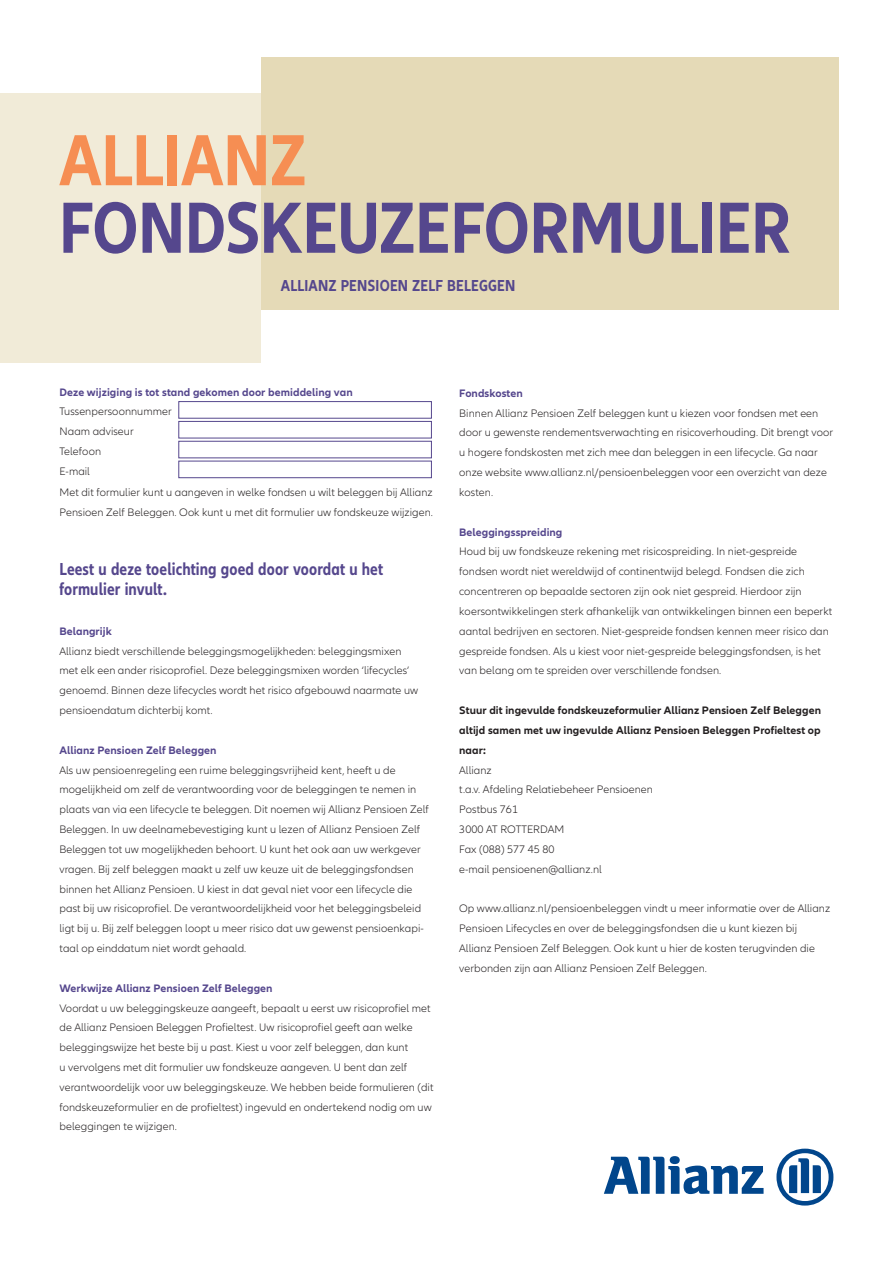
<style>
.page{position:relative;width:893px;height:1263px;background:#fff}
.page>*{position:absolute;margin:0;border:0;box-sizing:border-box;transform-origin:0 0}
.Headline_92pt{font:700 condensed 75px "Allianz Neo";color:#55478d}
.Headline_92pt-2{font:700 condensed 75px "Allianz Neo";color:#f68e53}
.Subjectline_9_4_13_2{font:700 condensed 18px "Allianz Neo";letter-spacing:.005em;color:#55478d}
.Intro_Caps_11pt{font:700 condensed 16.5px "Allianz Neo";letter-spacing:.015em;color:#55478d}
.Bodytekst_7_5_13_22{font:300 11.25px/19.8px "Allianz Neo";letter-spacing:.005em;color:#231f20}
.Bodytekst_7_5_13_22-2{font:700 11.25px/19.8px "Allianz Neo";letter-spacing:.005em;color:#231f20}
.Bodytekst_7_5_13_22-3{font:700 11.25px "Allianz Neo";letter-spacing:.005em;color:#55478d}
.Kopke_zwart{font:700 11.25px "Allianz Neo";letter-spacing:.005em;color:#55478d}
</style>
<div class="page">
<div style="left:0;top:93px;width:261px;height:270px;background:#f1ebd8"></div>
<div style="left:261px;top:57px;width:578px;height:252px;background:#e5dab7"></div>
<div style="left:179px;top:401px;width:253px;height:17px;border:1px solid #55478d"></div>
<div style="left:179px;top:421px;width:253px;height:17px;border:1px solid #55478d"></div>
<div style="left:179px;top:441px;width:253px;height:17px;border:1px solid #55478d"></div>
<div style="left:179px;top:461px;width:253px;height:17px;border:1px solid #55478d"></div>
<svg style="left:604px;top:1156px;width:159px;height:38px"></svg>
<svg style="left:776px;top:1148px;width:57px;height:57px"></svg>
<p class="Headline_92pt-2" style="left:59px;top:117px;width:249px">ALLIANZ</p>
<p class="Headline_92pt" style="left:59px;top:184px;width:733px">FONDSKEUZEFORMULIER</p>
<p class="Intro_Caps_11pt" style="left:281px;top:276px;width:236px">ALLIANZ PENSIOEN ZELF BELEGGEN</p>
<p class="Kopke_zwart" style="left:60px;top:385px;width:295px">Deze wijziging is tot stand gekomen door bemiddeling van</p>
<p class="Bodytekst_7_5_13_22" style="left:60px;top:402px;width:114px">Tussenpersoonnummer</p>
<p class="Bodytekst_7_5_13_22" style="left:60px;top:422px;width:76px">Naam adviseur</p>
<p class="Bodytekst_7_5_13_22" style="left:60px;top:442px;width:43px">Telefoon</p>
<p class="Bodytekst_7_5_13_22" style="left:60px;top:462px;width:32px">E-mail</p>
<p class="Bodytekst_7_5_13_22" style="left:60px;top:482px;width:375px">Met dit formulier kunt u aangeven in welke fondsen u wilt beleggen bij Allianz</p>
<p class="Bodytekst_7_5_13_22" style="left:60px;top:502px;width:375px">Pensioen Zelf Beleggen. Ook kunt u met dit formulier uw fondskeuze wijzigen.</p>
<p class="Subjectline_9_4_13_2" style="left:60px;top:559px;width:325px">Leest u deze toelichting goed door voordat u het</p>
<p class="Subjectline_9_4_13_2" style="left:60px;top:579px;width:109px">formulier invult.</p>
<p class="Bodytekst_7_5_13_22-3" style="left:60px;top:624px;width:54px">Belangrijk</p>
<p class="Bodytekst_7_5_13_22" style="left:60px;top:641px;width:360px">Allianz biedt verschillende beleggingsmogelijkheden: beleggingsmixen met elk een ander risicoprofiel. Deze beleggingsmixen worden ‘lifecycles’ genoemd. Binnen deze lifecycles wordt het risico afgebouwd naarmate uw pensioendatum dichterbij komt.</p>
<p class="Bodytekst_7_5_13_22-3" style="left:60px;top:743px;width:159px">Allianz Pensioen Zelf Beleggen</p>
<p class="Bodytekst_7_5_13_22" style="left:60px;top:760px;width:371px">Als uw pensioenregeling een ruime beleggingsvrijheid kent, heeft u de mogelijkheid om zelf de verantwoording voor de beleggingen te nemen in plaats van via een lifecycle te beleggen. Dit noemen wij Allianz Pensioen Zelf Beleggen. In uw deelnamebevestiging kunt u lezen of Allianz Pensioen Zelf Beleggen tot uw mogelijkheden behoort. U kunt het ook aan uw werkgever vragen. Bij zelf beleggen maakt u zelf uw keuze uit de beleggingsfondsen binnen het Allianz Pensioen. U kiest in dat geval niet voor een lifecycle die past bij uw risicoprofiel. De verantwoordelijkheid voor het beleggingsbeleid ligt bij u. Bij zelf beleggen loopt u meer risico dat uw gewenst pensioenkapi&shy;taal op einddatum niet wordt gehaald.</p>
<p class="Bodytekst_7_5_13_22-3" style="left:60px;top:981px;width:215px">Werkwijze Allianz Pensioen Zelf Beleggen</p>
<p class="Bodytekst_7_5_13_22" style="left:60px;top:998px;width:375px">Voordat u uw beleggingskeuze aangeeft, bepaalt u eerst uw risicoprofiel met de Allianz Pensioen Beleggen Profieltest. Uw risicoprofiel geeft aan welke beleggingswijze het beste bij u past. Kiest u voor zelf beleggen, dan kunt<br>u vervolgens met dit formulier uw fondskeuze aangeven. U bent dan zelf verantwoordelijk voor uw beleggingskeuze. We hebben beide formulieren (dit fondskeuzeformulier en de profieltest) ingevuld en ondertekend nodig om uw beleggingen te wijzigen.</p>
<p class="Bodytekst_7_5_13_22-3" style="left:459px;top:386px;width:65px">Fondskosten</p>
<p class="Bodytekst_7_5_13_22" style="left:459px;top:403px;width:376px">Binnen Allianz Pensioen Zelf beleggen kunt u kiezen voor fondsen met een door u gewenste rendementsverwachting en risicoverhouding. Dit brengt voor u hogere fondskosten met zich mee dan beleggen in een lifecycle. Ga naar onze website www.allianz.nl/pensioenbeleggen voor een overzicht van deze kosten.</p>
<p class="Bodytekst_7_5_13_22-3" style="left:459px;top:525px;width:105px">Beleggingsspreiding</p>
<p class="Bodytekst_7_5_13_22" style="left:459px;top:542px;width:374px">Houd bij uw fondskeuze rekening met risicospreiding. In niet-gespreide fondsen wordt niet wereldwijd of continentwijd belegd. Fondsen die zich concentreren op bepaalde sectoren zijn ook niet gespreid. Hierdoor zijn koersontwikkelingen sterk afhankelijk van ontwikkelingen binnen een beperkt aantal bedrijven en sectoren. Niet-gespreide fondsen kennen meer risico dan gespreide fondsen. Als u kiest voor niet-gespreide beleggingsfondsen, is het van belang om te spreiden over verschillende fondsen.</p>
<p class="Bodytekst_7_5_13_22-2" style="left:459px;top:701px;width:363px">Stuur dit ingevulde fondskeuzeformulier Allianz Pensioen Zelf Beleggen</p>
<p class="Bodytekst_7_5_13_22-2" style="left:459px;top:720px;width:363px">altijd samen met uw ingevulde Allianz Pensioen Beleggen Profieltest op naar:</p>
<p class="Bodytekst_7_5_13_22" style="left:459px;top:760px;width:34px">Allianz</p>
<p class="Bodytekst_7_5_13_22" style="left:459px;top:780px;width:195px">t.a.v. Afdeling Relatiebeheer Pensioenen</p>
<p class="Bodytekst_7_5_13_22" style="left:459px;top:800px;width:60px">Postbus 761</p>
<p class="Bodytekst_7_5_13_22" style="left:459px;top:820px;width:107px">3000 AT ROTTERDAM</p>
<p class="Bodytekst_7_5_13_22" style="left:459px;top:839px;width:97px">Fax (088) 577 45 80</p>
<p class="Bodytekst_7_5_13_22" style="left:459px;top:859px;width:144px">e-mail pensioenen@allianz.nl</p>
<p class="Bodytekst_7_5_13_22" style="left:459px;top:899px;width:372px">Op www.allianz.nl/pensioenbeleggen vindt u meer informatie over de Allianz</p>
<p class="Bodytekst_7_5_13_22" style="left:459px;top:919px;width:357px">Pensioen Lifecycles en over de beleggingsfondsen die u kunt kiezen bij<br>Allianz Pensioen Zelf Beleggen. Ook kunt u hier de kosten terugvinden die verbonden zijn aan Allianz Pensioen Zelf Beleggen.</p>
</div>
